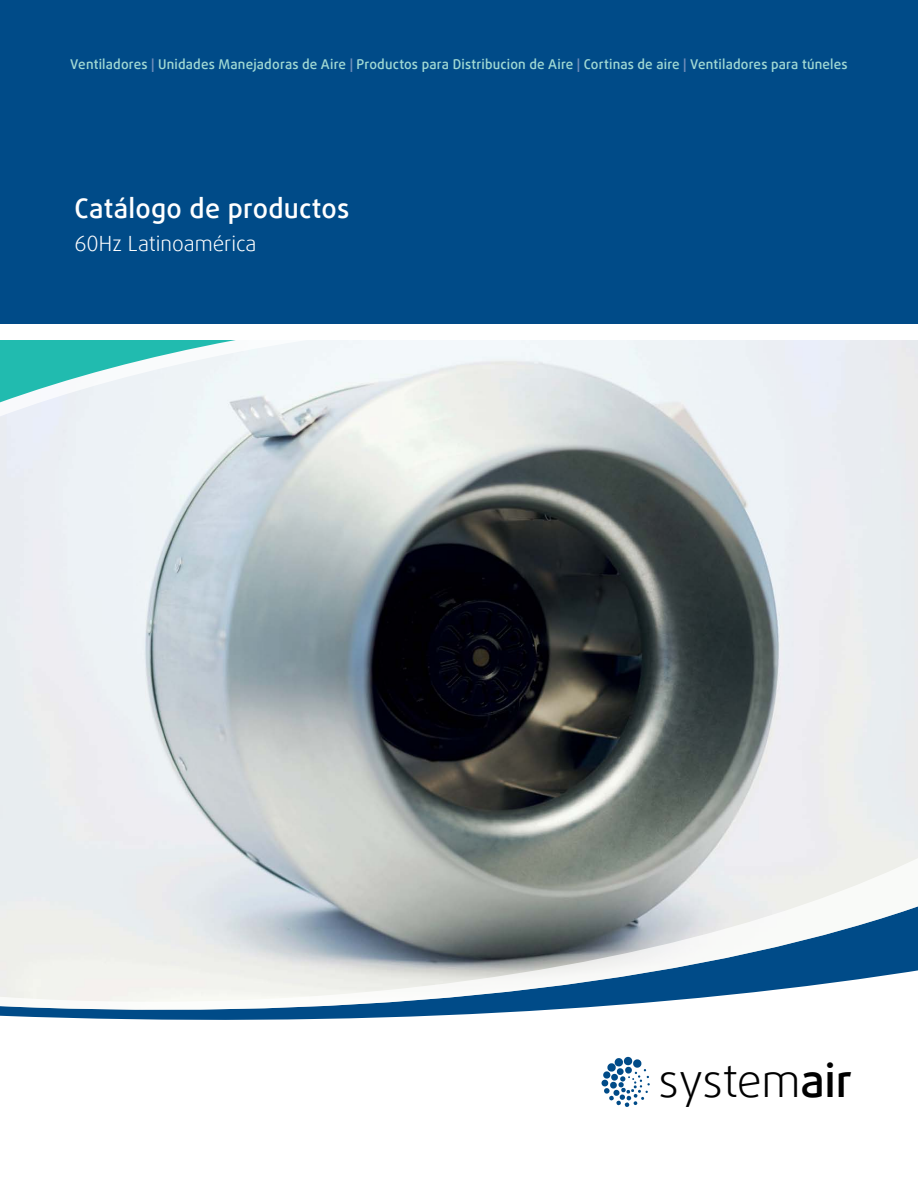
<style>
.page{position:relative;width:918px;height:1188px;background:#fff}
.page>*{position:absolute;margin:0;border:0;box-sizing:border-box;transform-origin:0 0}
.t1{font:300 45.6px "Daxline Offc Pro";letter-spacing:-.015em;color:#000}
.t2{font:500 27px "Daxline Offc Pro";letter-spacing:.01em;color:#fff}
.t3{font:300 21px "Daxline Offc Pro";letter-spacing:-.005em;color:#fff}
.t4{font:500 13.5px "Daxline Offc Pro";letter-spacing:.015em;color:#a1d9d3}
.s1{color:#708db9}
.s2{font-weight:500}
</style>
<div class="page">
<img style="left:0;top:340px;width:918px;height:510px">
<svg style="left:601px;top:1056px;width:49px;height:51px"></svg>
<svg style="left:0;top:340px;width:605px;height:77px;fill:#ebeff1"></svg>
<svg style="left:0;top:340px;width:596px;height:63px;fill:#eef3f6"></svg>
<div style="left:0;top:0;width:918px;height:323px;background:#004b88"></div>
<svg style="left:0;top:850px;width:918px;height:170px"></svg>
<p class="t4" style="left:70px;top:55px;width:779px">Ventiladores <span class="s1">|</span> Unidades Manejadoras de Aire <span class="s1">|</span> Productos para Distribucion de Aire <span class="s1">|</span> Cortinas de aire <span class="s1">|</span> Ventiladores para túneles</p>
<h2 class="t2" style="left:74px;top:190px;width:277px">Catálogo de productos</h2>
<h3 class="t3" style="left:74px;top:229px;width:184px">60Hz Latinoamérica</h3>
<h1 class="t1" style="left:659px;top:1051px;width:195px">system<span class="s2">air</span></h1>
</div>
